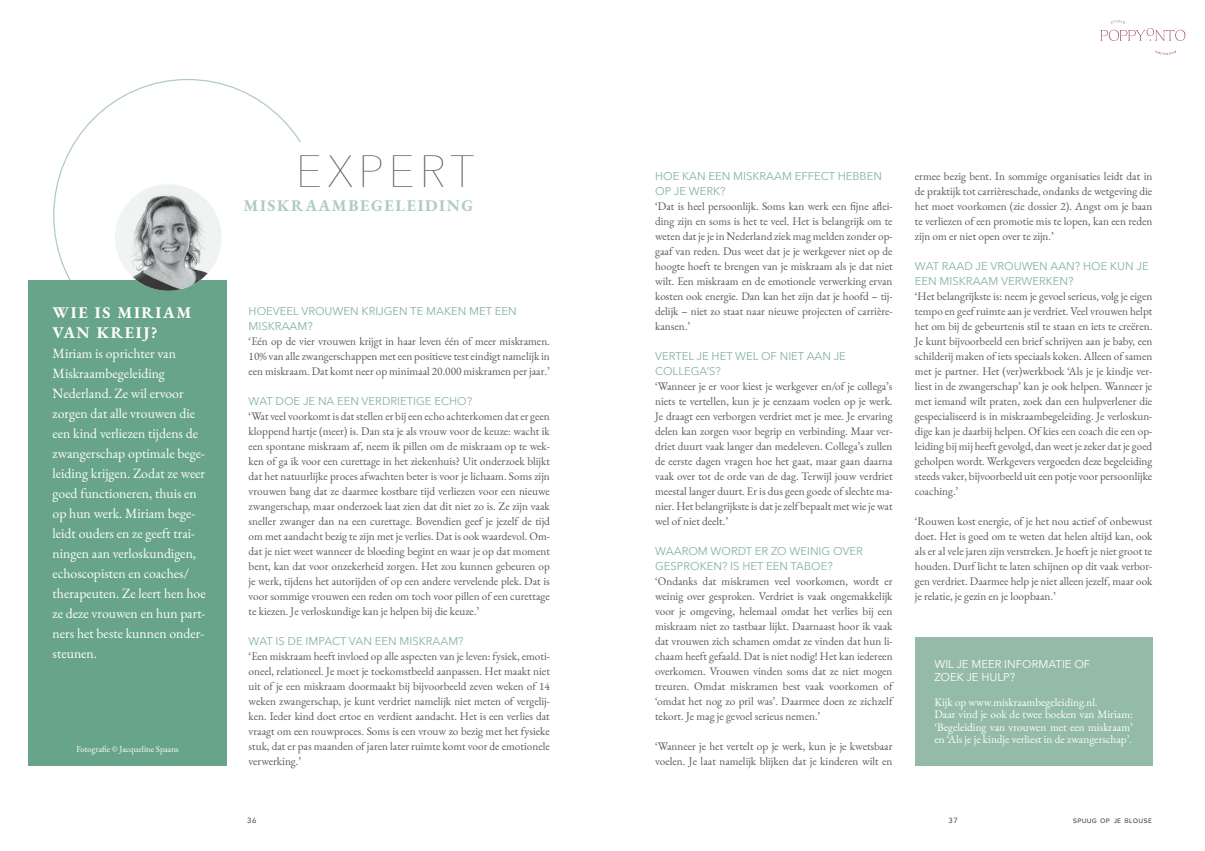
<style>
.page{position:relative;width:1205px;height:851px;background:#fff}
.page>*{position:absolute;margin:0;border:0;box-sizing:border-box;transform-origin:0 0}
.t1{font:200 45px "Avenir Next";letter-spacing:.1em;color:#57585a}
.t2{font:700 16.25px/20px "EB Garamond";letter-spacing:.1em;color:#fff}
.t3{font:700 16.25px "EB Garamond";letter-spacing:.1em;color:#afccbd}
.t4{font:13.75px/20px "EB Garamond";color:#fff}
.t5{font:11.25px/15px "EB Garamond";color:#57585a;text-align:justify}
.t6{font:11.25px/15px "Avenir Next";color:#85b39d}
.t7{font:11.25px/12.5px "EB Garamond";color:#fff}
.t8{font:11.25px/12.5px "Avenir Next";color:#fff}
.t9{font:8.75px "EB Garamond";color:#fff}
.t10{font:300 8.75px "Montauk";letter-spacing:.1em;color:#231f20}
.t11{font:7.5px "Avenir Next";color:#231f20}
</style>
<div class="page">
<img style="left:1100px;top:20px;width:86px;height:35px">
<div style="left:915px;top:637px;width:237px;height:128px;background:#93bba8"></div>
<div style="left:28px;top:280px;width:199px;height:485px;background:#68a48a"></div>
<img style="left:115px;top:184px;width:106px;height:107px;border-radius:53px">
<h2 class="t2" style="left:53px;top:302px;width:140px">WIE IS MIRIAM<br>VAN KREIJ?</h2>
<p class="t4" style="left:53px;top:343px;width:155px">Miriam is oprichter van<br>Miskraambegeleiding<br>Nederland. Ze wil ervoor zorgen dat alle vrouwen die een kind verliezen tijdens de zwangerschap optimale bege&shy;leiding krijgen. Zodat ze weer goed functioneren, thuis en op hun werk. Miriam bege&shy;leidt ouders en ze geeft trai&shy;ningen aan verloskundigen, echoscopisten en coaches/ therapeuten. Ze leert hen hoe ze deze vrouwen en hun part&shy;ners het beste kunnen onder&shy;steunen.</p>
<p class="t9" style="left:76px;top:743px;width:104px">Fotografie © Jacqueline Spaans</p>
<h1 class="t1" style="left:296px;top:142px;width:180px">EXPERT</h1>
<h2 class="t3" style="left:243px;top:195px;width:231px">MISKRAAMBEGELEIDING</h2>
<p class="t6" style="left:249px;top:304px;width:269px">HOEVEEL VROUWEN KRIJGEN TE MAKEN MET EEN<br>MISKRAAM?</p>
<p class="t5" style="left:249px;top:334px;width:303px">‘Eén op de vier vrouwen krijgt in haar leven één of meer miskramen.<br>10% van alle zwangerschappen met een positieve test eindigt namelijk in een miskraam. Dat komt neer op minimaal 20.000 miskramen per jaar.’</p>
<p class="t6" style="left:249px;top:394px;width:225px">WAT DOE JE NA EEN VERDRIETIGE ECHO?</p>
<p class="t5" style="left:249px;top:408px;width:303px">‘Wat veel voorkomt is dat stellen er bij een echo achterkomen dat er geen kloppend hartje (meer) is. Dan sta je als vrouw voor de keuze: wacht ik een spontane miskraam af, neem ik pillen om de miskraam op te wek&shy;ken of ga ik voor een curettage in het ziekenhuis? Uit onderzoek blijkt dat het natuurlijke proces afwachten beter is voor je lichaam. Soms zijn vrouwen bang dat ze daarmee kostbare tijd verliezen voor een nieuwe zwangerschap, maar onderzoek laat zien dat dit niet zo is. Ze zijn vaak sneller zwanger dan na een curettage. Bovendien geef je jezelf de tijd om met aandacht bezig te zijn met je verlies. Dat is ook waardevol. Om&shy;dat je niet weet wanneer de bloeding begint en waar je op dat moment bent, kan dat voor onzekerheid zorgen. Het zou kunnen gebeuren op je werk, tijdens het autorijden of op een andere vervelende plek. Dat is voor sommige vrouwen een reden om toch voor pillen of een curettage te kiezen. Je verloskundige kan je helpen bij die keuze.’</p>
<p class="t6" style="left:249px;top:634px;width:217px">WAT IS DE IMPACT VAN EEN MISKRAAM?</p>
<p class="t5" style="left:249px;top:648px;width:303px">‘Een miskraam heeft invloed op alle aspecten van je leven: fysiek, emoti&shy;oneel, relationeel. Je moet je toekomstbeeld aanpassen. Het maakt niet uit of je een miskraam doormaakt bij bijvoorbeeld zeven weken of 14 weken zwangerschap, je kunt verdriet namelijk niet meten of vergelij&shy;ken. Ieder kind doet ertoe en verdient aandacht. Het is een verlies dat vraagt om een rouwproces. Soms is een vrouw zo bezig met het fysieke stuk, dat er pas maanden of jaren later ruimte komt voor de emotionele verwerking.’</p>
<p class="t6" style="left:655px;top:169px;width:228px">HOE KAN EEN MISKRAAM EFFECT HEBBEN<br>OP JE WERK?</p>
<p class="t5" style="left:655px;top:198px;width:239px">‘Dat is heel persoonlijk. Soms kan werk een fijne aflei&shy;ding zijn en soms is het te veel. Het is belangrijk om te weten dat je je in Nederland ziek mag melden zonder op&shy;gaaf van reden. Dus weet dat je je werkgever niet op de hoogte hoeft te brengen van je miskraam als je dat niet wilt. Een miskraam en de emotionele verwerking ervan kosten ook energie. Dan kan het zijn dat je hoofd – tij&shy;delijk – niet zo staat naar nieuwe projecten of carrière&shy;kansen.’</p>
<p class="t6" style="left:655px;top:349px;width:192px">VERTEL JE HET WEL OF NIET AAN JE<br>COLLEGA’S?</p>
<p class="t5" style="left:655px;top:378px;width:239px">‘Wanneer je er voor kiest je werkgever en/of je collega’s niets te vertellen, kun je je eenzaam voelen op je werk.<br>Je draagt een verborgen verdriet met je mee. Je ervaring delen kan zorgen voor begrip en verbinding. Maar ver&shy;driet duurt vaak langer dan medeleven. Collega’s zullen de eerste dagen vragen hoe het gaat, maar gaan daarna vaak over tot de orde van de dag. Terwijl jouw verdriet meestal langer duurt. Er is dus geen goede of slechte ma&shy;nier. Het belangrijkste is dat je zelf bepaalt met wie je wat wel of niet deelt.’</p>
<p class="t6" style="left:655px;top:544px;width:209px">WAAROM WORDT ER ZO WEINIG OVER<br>GESPROKEN? IS HET EEN TABOE?</p>
<p class="t5" style="left:655px;top:573px;width:239px">‘Ondanks dat miskramen veel voorkomen, wordt er weinig over gesproken. Verdriet is vaak ongemakkelijk voor je omgeving, helemaal omdat het verlies bij een miskraam niet zo tastbaar lijkt. Daarnaast hoor ik vaak dat vrouwen zich schamen omdat ze vinden dat hun li&shy;chaam heeft gefaald. Dat is niet nodig! Het kan iedereen overkomen. Vrouwen vinden soms dat ze niet mogen treuren. Omdat miskramen best vaak voorkomen of ‘omdat het nog zo pril was’. Daarmee doen ze zichzelf tekort. Je mag je gevoel serieus nemen.’</p>
<p class="t5" style="left:655px;top:738px;width:239px">‘Wanneer je het vertelt op je werk, kun je je kwetsbaar voelen. Je laat namelijk blijken dat je kinderen wilt en</p>
<p class="t5" style="left:915px;top:168px;width:239px">ermee bezig bent. In sommige organisaties leidt dat in de praktijk tot carrièreschade, ondanks de wetgeving die het moet voorkomen (zie dossier 2). Angst om je baan te verliezen of een promotie mis te lopen, kan een reden zijn om er niet open over te zijn.’</p>
<p class="t6" style="left:915px;top:259px;width:235px">WAT RAAD JE VROUWEN AAN? HOE KUN JE<br>EEN MISKRAAM VERWERKEN?</p>
<p class="t5" style="left:915px;top:288px;width:239px">‘Het belangrijkste is: neem je gevoel serieus, volg je eigen tempo en geef ruimte aan je verdriet. Veel vrouwen helpt het om bij de gebeurtenis stil te staan en iets te creëren.<br>Je kunt bijvoorbeeld een brief schrijven aan je baby, een schilderij maken of iets speciaals koken. Alleen of samen met je partner. Het (ver)werkboek ‘Als je je kindje ver&shy;liest in de zwangerschap’ kan je ook helpen. Wanneer je met iemand wilt praten, zoek dan een hulpverlener die gespecialiseerd is in miskraambegeleiding. Je verloskun&shy;dige kan je daarbij helpen. Of kies een coach die een op&shy;leiding bij mij heeft gevolgd, dan weet je zeker dat je goed geholpen wordt. Werkgevers vergoeden deze begeleiding steeds vaker, bijvoorbeeld uit een potje voor persoonlijke coaching.’</p>
<p class="t5" style="left:915px;top:513px;width:239px">‘Rouwen kost energie, of je het nou actief of onbewust doet. Het is goed om te weten dat helen altijd kan, ook als er al vele jaren zijn verstreken. Je hoeft je niet groot te houden. Durf licht te laten schijnen op dit vaak verbor&shy;gen verdriet. Daarmee help je niet alleen jezelf, maar ook je relatie, je gezin en je loopbaan.’</p>
<p class="t8" style="left:934px;top:658px;width:157px">WIL JE MEER INFORMATIE OF<br>ZOEK JE HULP?</p>
<p class="t7" style="left:934px;top:695px;width:200px">Kijk op www.miskraambegeleiding.nl.<br>Daar vind je ook de twee boeken van Miriam: ‘Begeleiding van vrouwen met een miskraam’ en ‘Als je je kindje verliest in de zwangerschap’.</p>
<p class="t11" style="left:247px;top:815px;width:11px">36</p>
<p class="t11" style="left:948px;top:815px;width:11px">37</p>
<p class="t10" style="left:1073px;top:814px;width:80px">SPUUG OP JE BLOUSE</p>
</div>
